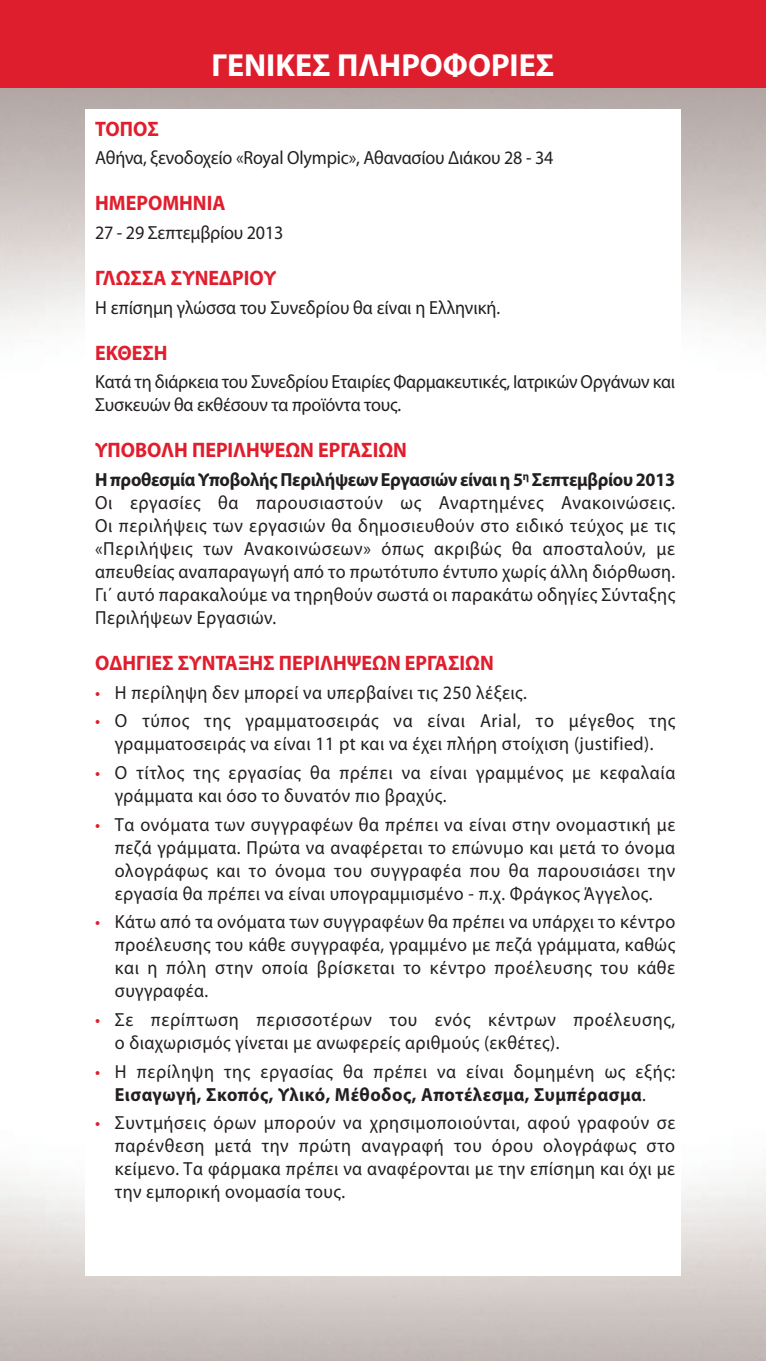
<style>
.page{position:relative;width:766px;height:1361px;background:#fff}
.page>*{position:absolute;margin:0;border:0;box-sizing:border-box;transform-origin:0 0}
.t1{font:700 32px "Myriad Pro";color:#fff}
.t2{font:700 21px "Myriad Pro";color:#e01e2d;scale:.95 1}
.t3{font:19px/23px "Myriad Pro";letter-spacing:.025em;color:#231f20;text-align:justify;scale:.95 1}
.t4{font:19px/23px "Myriad Pro";letter-spacing:-.01em;color:#231f20;scale:.95 1}
.t5{font:19px "Myriad Pro";color:#231f20;scale:.95 1}
.s1{font-weight:700}
.s2{color:#e01e2d}
</style>
<div class="page">
<div style="left:0;top:0;width:765px;height:88px;background:#de1e2d"></div>
<h1 class="t1" style="left:211px;top:53px;width:344px">ΓΕΝΙΚΕΣ ΠΛΗΡΟΦΟΡΙΕΣ</h1>
<p class="t2" style="left:95px;top:121px;width:69px">ΤΟΠΟΣ</p>
<p class="t4" style="left:95px;top:148px;width:483px">Αθήνα, ξενοδοχείο «Royal Olympic», Αθανασίου Διάκου 28 - 34</p>
<p class="t2" style="left:95px;top:195px;width:139px">ΗΜΕΡΟΜΗΝΙΑ</p>
<p class="t4" style="left:95px;top:222px;width:200px">27 - 29 Σεπτεμβρίου 2013</p>
<p class="t2" style="left:95px;top:270px;width:192px">ΓΛΩΣΣΑ ΣΥΝΕΔΡΙΟΥ</p>
<p class="t5" style="left:95px;top:300px;width:428px">Η επίσημη γλώσσα του Συνεδρίου θα είναι η Ελληνική.</p>
<p class="t2" style="left:95px;top:345px;width:78px">ΕΚΘΕΣΗ</p>
<p class="t4" style="left:95px;top:372px;width:612px">Κατά τη διάρκεια του Συνεδρίου Εταιρίες Φαρμακευτικές, Ιατρικών Οργάνων και<br>Συσκευών θα εκθέσουν τα προϊόντα τους.</p>
<p class="t2" style="left:95px;top:442px;width:330px">ΥΠΟΒΟΛΗ ΠΕΡΙΛΗΨΕΩΝ ΕΡΓΑΣΙΩΝ</p>
<p class="t3" style="left:95px;top:469px;width:612px"><span class="s1">Η προθεσμία Υποβολής Περιλήψεων Εργασιών είναι η 5</span><sup>η</sup> <span class="s1">Σεπτεμβρίου 2013<br></span>Οι εργασίες θα παρουσιαστούν ως Αναρτημένες Ανακοινώσεις.<br>Οι περιλήψεις των εργασιών θα δημοσιευθούν στο ειδικό τεύχος με τις «Περιλήψεις των Ανακοινώσεων» όπως ακριβώς θα αποσταλούν, με απευθείας αναπαραγωγή από το πρωτότυπο έντυπο χωρίς άλλη διόρθωση.<br>Γι΄ αυτό παρακαλούμε να τηρηθούν σωστά οι παρακάτω οδηγίες Σύνταξης Περιλήψεων Εργασιών.</p>
<p class="t2" style="left:95px;top:655px;width:421px">ΟΔΗΓΙΕΣ ΣΥΝΤΑΞΗΣ ΠΕΡΙΛΗΨΕΩΝ ΕΡΓΑΣΙΩΝ</p>
<p class="t3" style="left:95px;top:682px;width:456px"><span class="s2">•</span> H περίληψη δεν μπορεί να υπερβαίνει τις 250 λέξεις.</p>
<p class="t3" style="left:95px;top:711px;width:612px;text-align:center"><span class="s2">•</span> Ο τύπος της γραμματοσειράς να είναι Arial, τo μέγεθος της γραμματοσειράς να είναι 11 pt και να έχει πλήρη στοίχιση (justified).</p>
<p class="t3" style="left:115px;top:762px;width:591px;text-indent:-20px"><span class="s2">•</span> Ο τίτλος της εργασίας θα πρέπει να είναι γραμμένος με κεφαλαία γράμματα και όσο το δυνατόν πιο βραχύς.</p>
<p class="t3" style="left:115px;top:814px;width:591px;text-indent:-20px"><span class="s2">•</span> Τα ονόματα των συγγραφέων θα πρέπει να είναι στην ονομαστική με πεζά γράμματα. Πρώτα να αναφέρεται το επώνυμο και μετά το όνομα ολογράφως και το όνομα του συγγραφέα που θα παρουσιάσει την εργασία θα πρέπει να είναι υπογραμμισμένο - π.χ. Φράγκος Άγγελος.</p>
<p class="t3" style="left:115px;top:912px;width:591px;text-indent:-20px"><span class="s2">•</span> Κάτω από τα ονόματα των συγγραφέων θα πρέπει να υπάρχει το κέντρο προέλευσης του κάθε συγγραφέα, γραμμένο με πεζά γράμματα, καθώς και η πόλη στην οποία βρίσκεται το κέντρο προέλευσης του κάθε συγγραφέα.</p>
<p class="t3" style="left:115px;top:1009px;width:591px;text-indent:-20px"><span class="s2">•</span> Σε περίπτωση περισσοτέρων του ενός κέντρων προέλευσης, ο διαχωρισμός γίνεται με ανωφερείς αριθμούς (εκθέτες).</p>
<p class="t3" style="left:95px;top:1061px;width:612px;text-align:center"><span class="s2">•</span> Η περίληψη της εργασίας θα πρέπει να είναι δομημένη ως εξής:<br><span class="s1">Εισαγωγή, Σκοπός, Υλικό, Μέθοδος, Αποτέλεσμα, Συμπέρασμα</span>.</p>
<p class="t3" style="left:115px;top:1113px;width:591px;text-indent:-20px"><span class="s2">•</span> Συντμήσεις όρων μπορούν να χρησιμοποιούνται, αφού γραφούν σε παρένθεση μετά την πρώτη αναγραφή του όρου ολογράφως στο κείμενο. Τα φάρμακα πρέπει να αναφέρονται με την επίσημη και όχι με την εμπορική ονομασία τους.</p>
</div>
